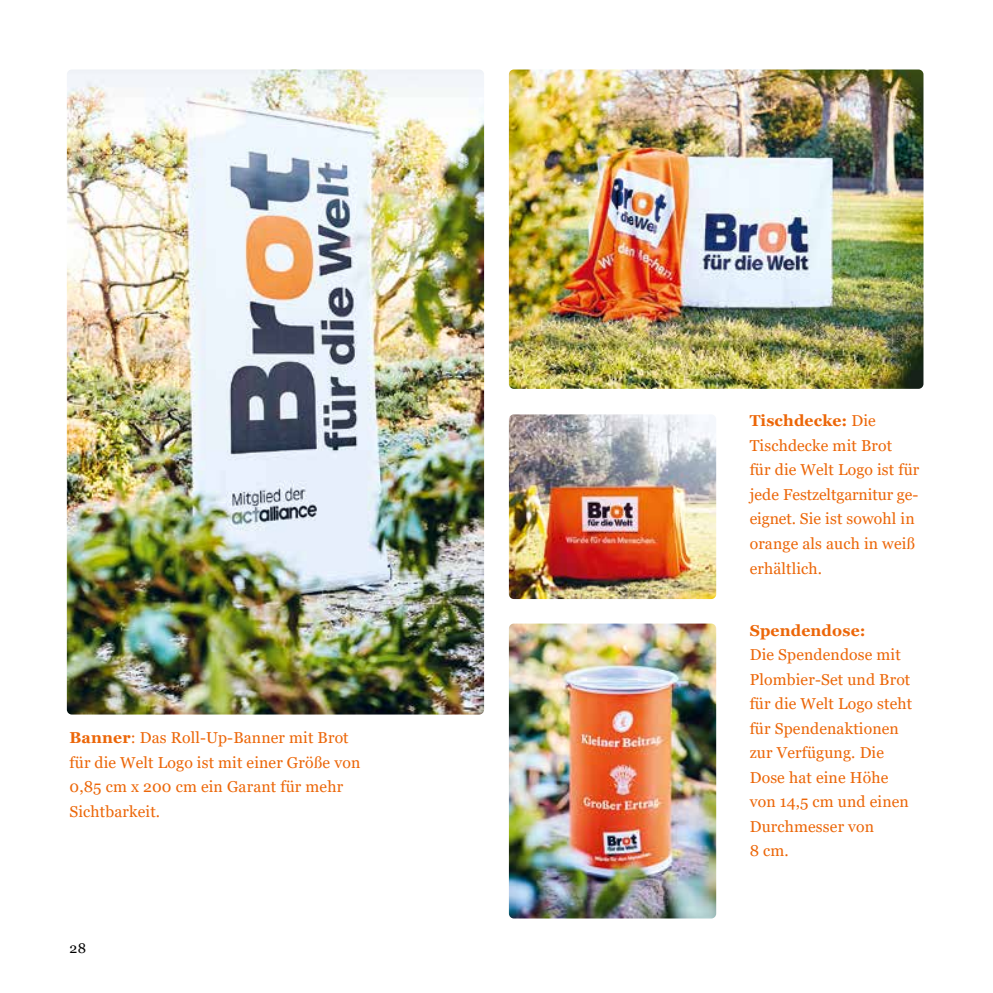
<style>
.page{position:relative;width:993px;height:993px;background:#fff}
.page>*{position:absolute;margin:0;border:0;box-sizing:border-box;transform-origin:0 0}
.t1{font:15.75px/24.5px "Georgia";letter-spacing:.01em;color:#ec6608}
.t2{font:700 15.75px "Georgia";letter-spacing:.01em;color:#ec6608}
.t3{font:14px "Georgia";color:#000}
.s1{font-weight:700}
</style>
<div class="page">
<img style="left:67px;top:69px;width:417px;height:645px">
<img style="left:508px;top:623px;width:208px;height:295px">
<img style="left:508px;top:69px;width:415px;height:319px">
<img style="left:508px;top:414px;width:208px;height:185px">
<p class="t1" style="left:69px;top:725px;width:292px"><span class="s1">Banner</span>: Das Roll-Up- Banner mit Brot für die Welt Logo ist mit einer Größe von<br>0,85 cm x 200 cm ein Garant für mehr<br>Sichtbarkeit.</p>
<p class="t3" style="left:69px;top:939px;width:18px">28</p>
<p class="t1" style="left:749px;top:409px;width:171px"><span class="s1">Tischdecke:</span> Die<br>Tisch decke mit Brot<br>für die Welt Logo ist für jede Festzeltgarnitur ge&shy;eignet. Sie ist sowohl in orange als auch in weiß erhältlich.</p>
<p class="t2" style="left:749px;top:619px;width:117px">Spendendose:</p>
<p class="t1" style="left:749px;top:642px;width:164px">Die Spendendose mit<br>Plombier-Set und Brot für die Welt Logo steht für Spenden aktionen zur Verfügung. Die<br>Dose hat eine Höhe von 14,5 cm und einen<br>Durchmesser von<br>8 cm.</p>
</div>
